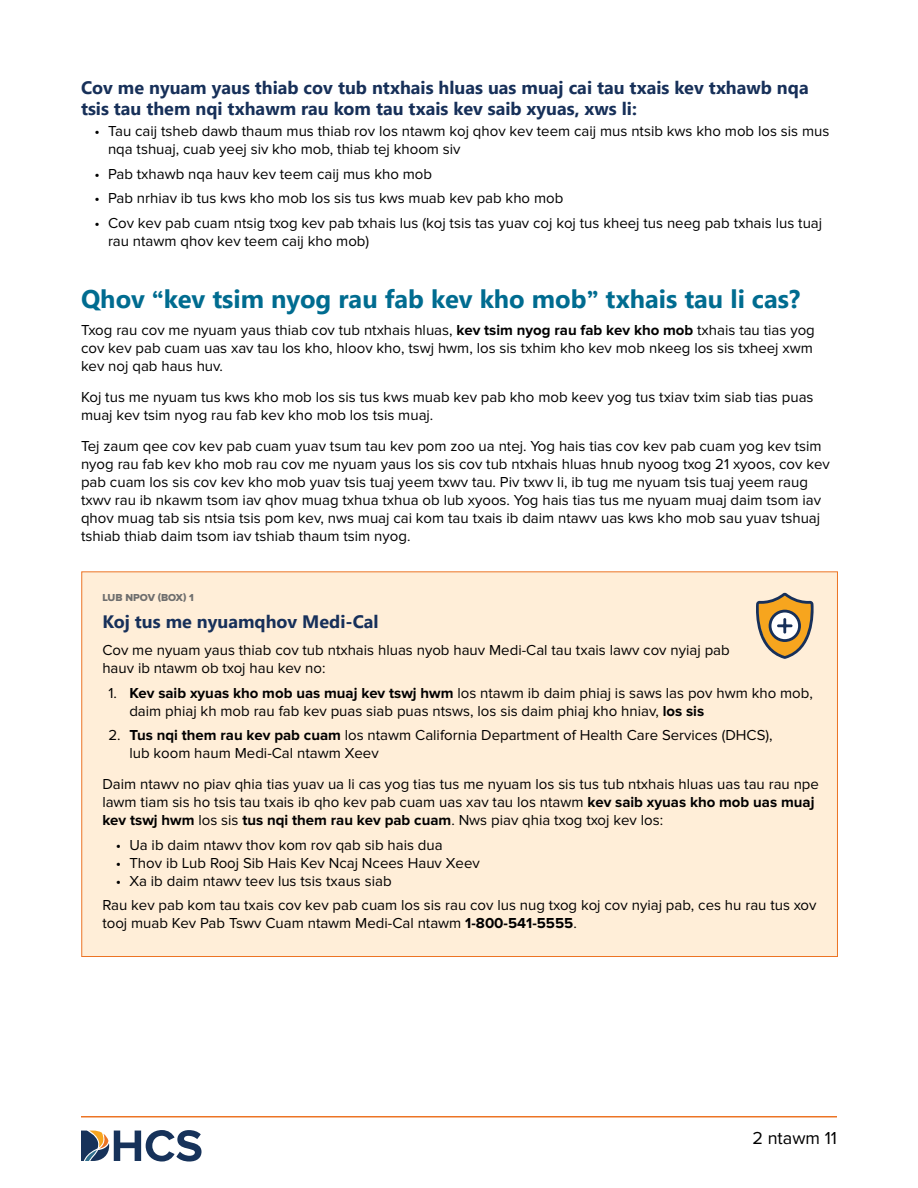
<style>
.page{position:relative;width:918px;height:1188px;background:#fff}
.page>*{position:absolute;margin:0;border:0;box-sizing:border-box;transform-origin:0 0}
.t1{font:700 25.5px "Segoe UI";color:#006c90}
.t2{font:700 18px/21px "Segoe UI";color:#173059}
.t3{font:700 18px "Segoe UI";color:#17305a}
.t4{font:18px "Proxima Nova";color:#000}
.t5{font:15px/18px "Proxima Nova";color:#000}
.t6{font:10.5px "Proxima Nova Extrabld";color:#6e6e6e}
.s1{font-family:"Proxima Nova"}
.s2{font-weight:700}
</style>
<div class="page">
<hr style="left:81px;top:1116px;width:756px;height:2px;background:#ec7424">
<svg style="left:81px;top:1130px;width:121px;height:32px"></svg>
<div style="left:82px;top:572px;width:755px;height:385px;background:#ffeed8"></div>
<svg style="left:756px;top:593px;width:58px;height:66px"></svg>
<h3 class="t2" style="left:81px;top:76px;width:729px">Cov me nyuam yaus thiab cov tub ntxhais hluas uas muaj cai tau txais kev txhawb nqa tsis tau them nqi txhawm rau kom tau txais kev saib xyuas, xws li:</h3>
<p class="t5" style="left:108px;top:123px;width:723px;text-indent:-14px">• Tau caij tsheb dawb thaum mus thiab rov los ntawm koj qhov kev teem caij mus ntsib kws kho mob los sis mus nqa tshuaj, cuab yeej siv kho mob, thiab tej khoom siv</p>
<p class="t5" style="left:94px;top:165px;width:339px">• Pab txhawb nqa hauv kev teem caij mus kho mob</p>
<p class="t5" style="left:94px;top:190px;width:470px">• Pab nrhiav ib tus kws kho mob los sis tus kws muab kev pab kho mob</p>
<p class="t5" style="left:108px;top:214px;width:716px;text-indent:-14px">• Cov kev pab cuam ntsig txog kev pab txhais lus (koj tsis tas yuav coj koj tus kheej tus neeg pab txhais lus tuaj rau ntawm qhov kev teem caij kho mob)</p>
<h2 class="t1" style="left:81px;top:275px;width:721px">Qhov <span class="s1">“</span>kev tsim nyog rau fab kev kho mob<span class="s1">”</span> txhais tau li cas?</h2>
<p class="t5" style="left:81px;top:322px;width:735px">Txog rau cov me nyuam yaus thiab cov tub ntxhais hluas, <span class="s2">kev tsim nyog rau fab kev kho mob</span> txhais tau tias yog cov kev pab cuam uas xav tau los kho, hloov kho, tswj hwm, los sis txhim kho kev mob nkeeg los sis txheej xwm kev noj qab haus huv.</p>
<p class="t5" style="left:81px;top:389px;width:734px">Koj tus me nyuam tus kws kho mob los sis tus kws muab kev pab kho mob keev yog tus txiav txim siab tias puas muaj kev tsim nyog rau fab kev kho mob los tsis muaj.</p>
<p class="t5" style="left:81px;top:438px;width:750px">Tej zaum qee cov kev pab cuam yuav tsum tau kev pom zoo ua ntej. Yog hais tias cov kev pab cuam yog kev tsim nyog rau fab kev kho mob rau cov me nyuam yaus los sis cov tub ntxhais hluas hnub nyoog txog 21 xyoos, cov kev pab cuam los sis cov kev kho mob yuav tsis tuaj yeem txwv tau. Piv txwv li, ib tug me nyuam tsis tuaj yeem raug txwv rau ib nkawm tsom iav qhov muag txhua txhua ob lub xyoos. Yog hais tias tus me nyuam muaj daim tsom iav qhov muag tab sis ntsia tsis pom kev, nws muaj cai kom tau txais ib daim ntawv uas kws kho mob sau yuav tshuaj tshiab thiab daim tsom iav tshiab thaum tsim nyog.</p>
<p class="t6" style="left:102px;top:592px;width:93px">LUB NPOV (BOX) 1</p>
<h3 class="t3" style="left:102px;top:604px;width:278px">Koj tus me nyuamqhov Medi-Cal</h3>
<p class="t5" style="left:102px;top:642px;width:629px">Cov me nyuam yaus thiab cov tub ntxhais hluas nyob hauv Medi-Cal tau txais lawv cov nyiaj pab hauv ib ntawm ob txoj hau kev no:</p>
<p class="t5" style="left:129px;top:684px;width:685px;text-indent:-21px">1. <span class="s2">Kev saib xyuas kho mob uas muaj kev tswj hwm</span> los ntawm ib daim phiaj is saws las pov hwm kho mob, daim phiaj kh mob rau fab kev puas siab puas ntsws, los sis daim phiaj kho hniav, <span class="s2">los sis</span></p>
<p class="t5" style="left:129px;top:726px;width:645px;text-indent:-21px">2. <span class="s2">Tus nqi them rau kev pab cuam</span> los ntawm California Department of Health Care Services (DHCS), lub koom haum Medi-Cal ntawm Xeev</p>
<p class="t5" style="left:102px;top:775px;width:718px">Daim ntawv no piav qhia tias yuav ua li cas yog tias tus me nyuam los sis tus tub ntxhais hluas uas tau rau npe lawm tiam sis ho tsis tau txais ib qho kev pab cuam uas xav tau los ntawm <span class="s2">kev saib xyuas kho mob uas muaj kev tswj hwm</span> los sis <span class="s2">tus nqi them rau kev pab cuam</span>. Nws piav qhia txog txoj kev los:</p>
<p class="t5" style="left:116px;top:836px;width:328px">• Ua ib daim ntawv thov kom rov qab sib hais dua</p>
<p class="t5" style="left:116px;top:854px;width:365px">• Thov ib Lub Rooj Sib Hais Kev Ncaj Ncees Hauv Xeev</p>
<p class="t5" style="left:116px;top:872px;width:277px">• Xa ib daim ntawv teev lus tsis txaus siab</p>
<p class="t5" style="left:102px;top:896px;width:716px">Rau kev pab kom tau txais cov kev pab cuam los sis rau cov lus nug txog koj cov nyiaj pab, ces hu rau tus xov tooj muab Kev Pab Tswv Cuam ntawm Medi-Cal ntawm <span class="s2">1-800-541-5555</span>.</p>
<p class="t4" style="left:752px;top:1128px;width:86px">2 ntawm 11</p>
</div>
